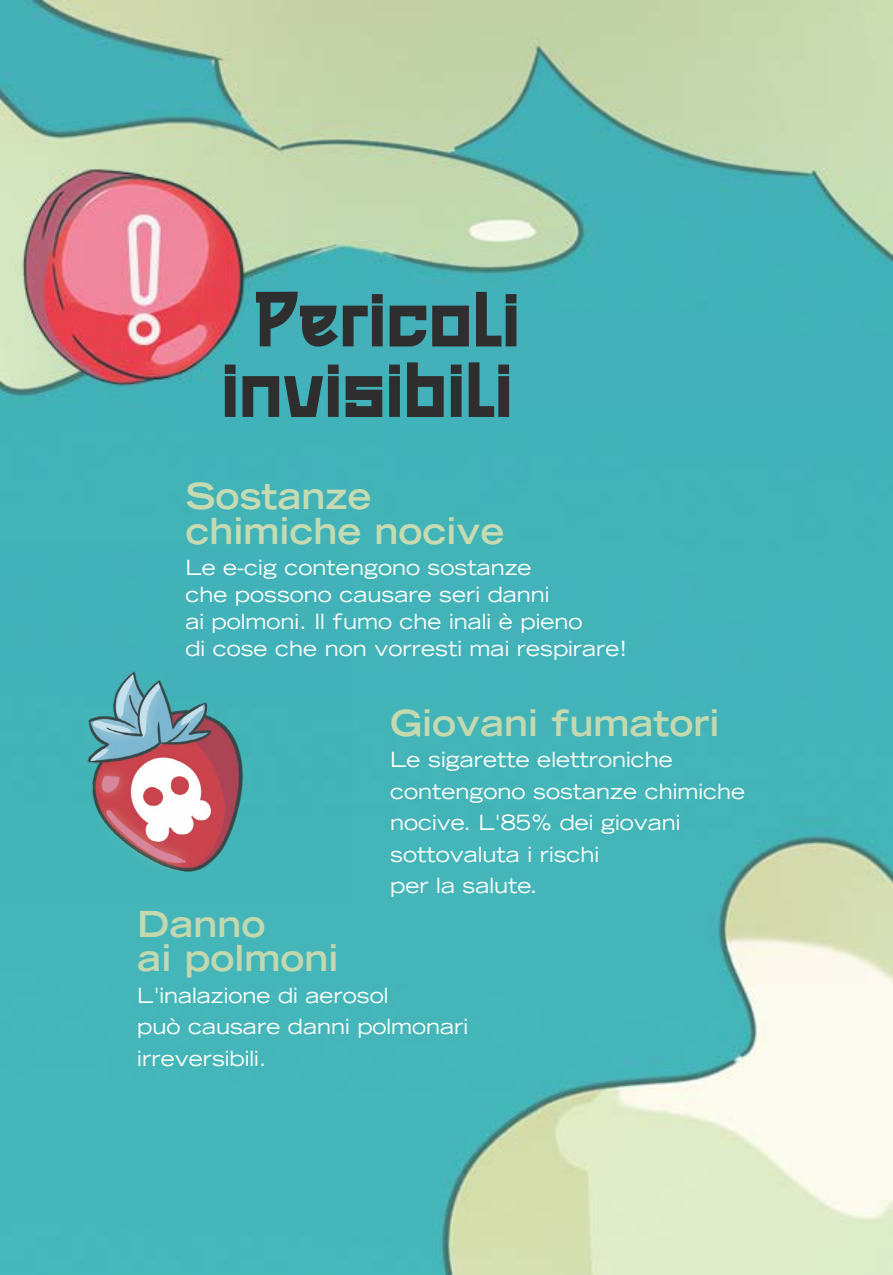
<style>
.page{position:relative;width:893px;height:1275px;background:#fff}
.page>*{position:absolute;margin:0;border:0;box-sizing:border-box;transform-origin:0 0}
.t1{font:78px/70.5px "OREWA Personal Use";color:#2e2e2e;text-align:center}
.t2{font:700 expanded 36px/34.5px "Trade Gothic LT Std";color:#c6dbb2}
.t3{font:700 expanded 36px "Trade Gothic LT Std";color:#c4d9b0}
.t4{font:700 expanded 36px/34.5px "Trade Gothic LT Std";color:#c3d8af}
.t5{font:expanded 21px/31.5px "Trade Gothic LT Std";color:#fffffa}
</style>
<div class="page">
<img style="left:0;top:0;width:892px;height:1275px">
<img style="left:0;top:542px;width:353px;height:361px">
<h1 class="t1" style="left:221px;top:276px;width:300px">Pericoli invisibili</h1>
<h2 class="t2" style="left:185px;top:478px;width:320px">Sostanze chimiche nocive</h2>
<p class="t5" style="left:185px;top:554px;width:443px;line-height:27px">Le e-cig contengono sostanze<br>che possono causare seri danni<br>ai polmoni. Il fumo che inali è pieno<br>di cose che non vorresti mai respirare!</p>
<h2 class="t3" style="left:390px;top:699px;width:331px">Giovani fumatori</h2>
<p class="t5" style="left:390px;top:743px;width:356px">Le sigarette elettroniche contengono sostanze chimiche nocive. L'85% dei giovani sottovaluta i rischi<br>per la salute.</p>
<h2 class="t4" style="left:137px;top:906px;width:202px">Danno<br>ai polmoni</h2>
<p class="t5" style="left:137px;top:979px;width:332px">L'inalazione di aerosol<br>può causare danni polmonari irreversibili.</p>
</div>
